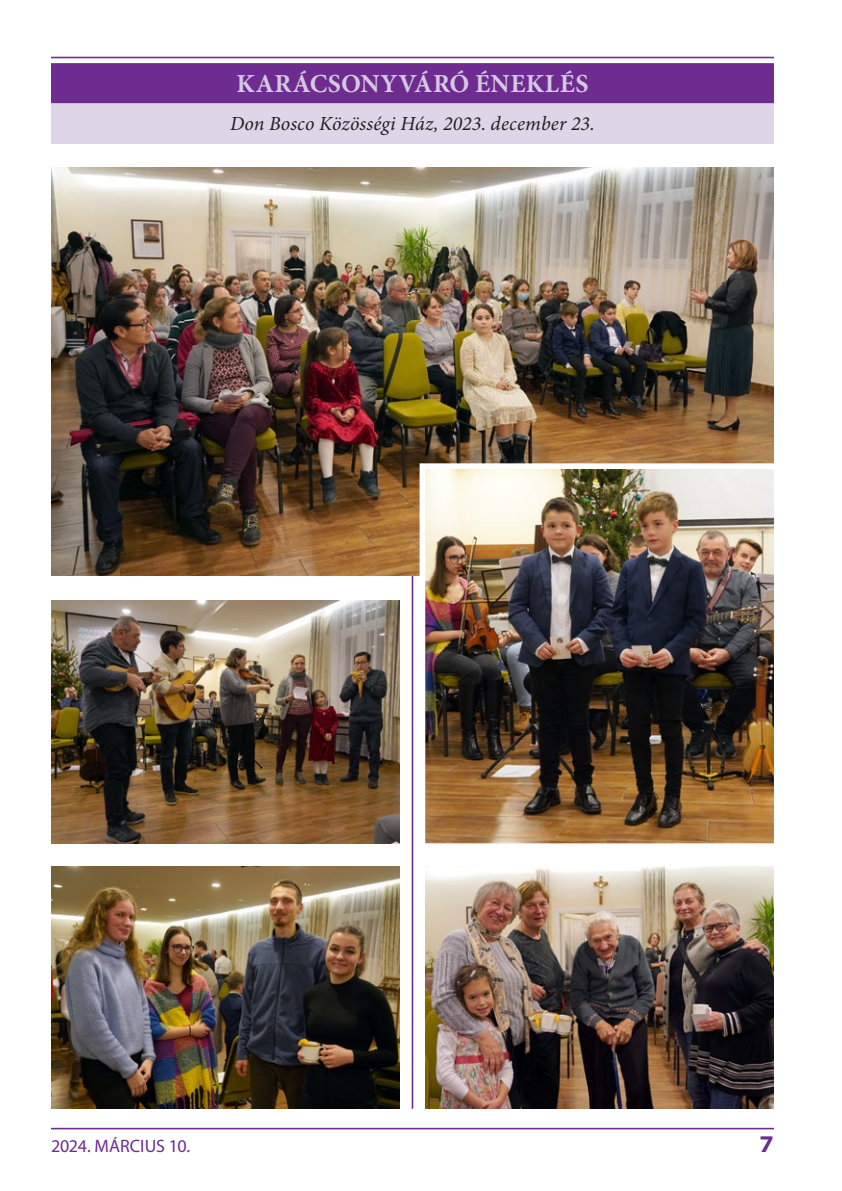
<style>
.page{position:relative;width:842px;height:1191px;background:#fff}
.page>*{position:absolute;margin:0;border:0;box-sizing:border-box;transform-origin:0 0}
.táborcím{font:700 26px "Minion Pro";letter-spacing:.02em;color:#d5c9e2}
.t1{font:700 semi-expanded 24px "Myriad Pro";color:#6e2c91}
.kenyér{font:italic 20px "Minion Pro";letter-spacing:.005em;color:#231f20}
.t2{font:18px "Myriad Pro";letter-spacing:-.005em;color:#6e2c91}
</style>
<div class="page">
<hr style="left:51px;top:1127px;width:723px;height:2px;background:#6e2c91">
<hr style="left:51px;top:57px;width:723px;height:1px;background:#6e2c91">
<hr style="left:412px;top:208px;width:1px;height:900px;background:#6e2c91">
<img style="left:425px;top:866px;width:349px;height:242px">
<img style="left:51px;top:600px;width:349px;height:243px">
<div style="left:51px;top:73px;width:723px;height:70px;background:#dfd5e9"></div>
<div style="left:51px;top:63px;width:723px;height:40px;background:#6e2c91"></div>
<img style="left:51px;top:168px;width:723px;height:407px">
<img style="left:417px;top:460px;width:357px;height:384px">
<img style="left:51px;top:866px;width:349px;height:242px">
<p class="táborcím" style="left:236px;top:65px;width:353px">KARÁCSONYVÁRÓ ÉNEKLÉS</p>
<p class="kenyér" style="left:230px;top:109px;width:366px">Don Bosco Közösségi Ház, 2023. december 23.</p>
<p class="t2" style="left:51px;top:1135px;width:141px">2024. MÁRCIUS 10.</p>
<p class="t1" style="left:760px;top:1128px;width:16px">7</p>
</div>
